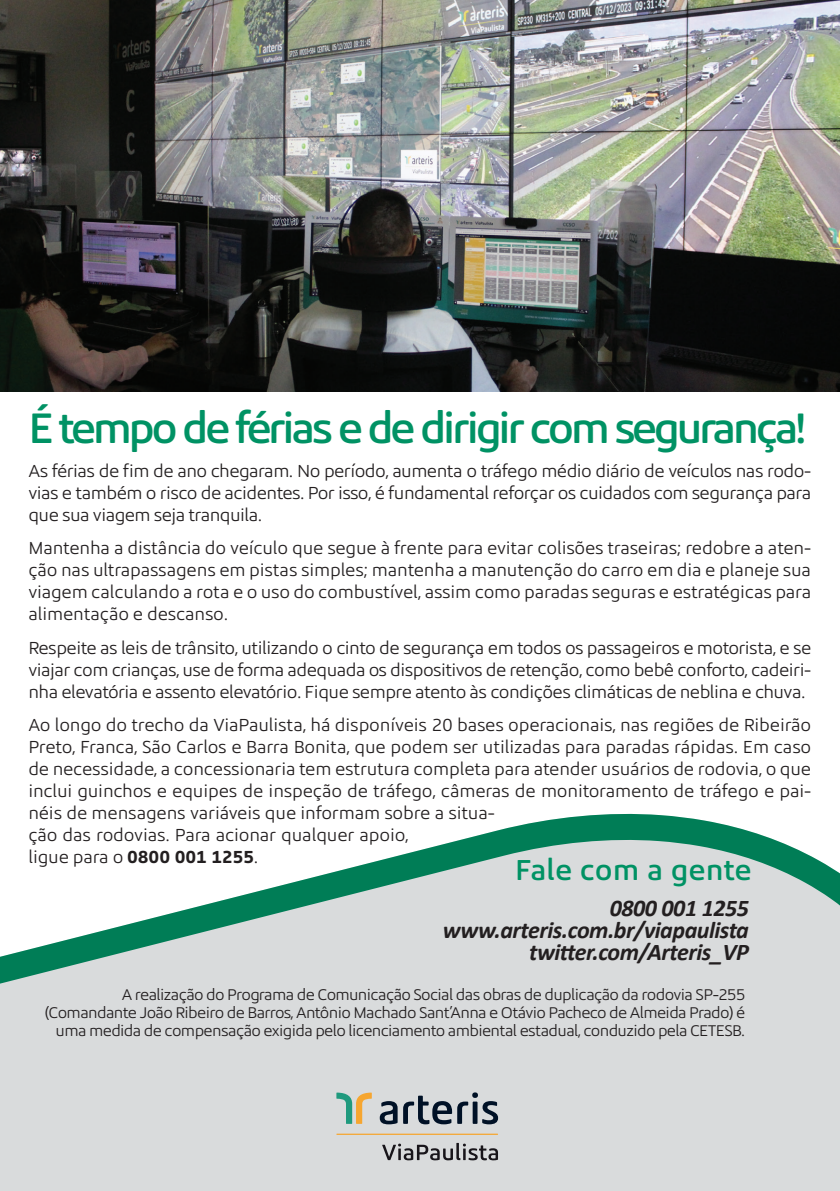
<style>
.page{position:relative;width:840px;height:1191px;background:#fff}
.page>*{position:absolute;margin:0;border:0;box-sizing:border-box;transform-origin:0 0}
.t1{font:500 44px "Arteris Sans";letter-spacing:-.08em;color:#009264}
.t2{font:500 29.8px "Arteris Sans";color:#009264}
.t3{font:italic 700 24px/21.8px "Calibri";letter-spacing:-.02em;color:#231f20;text-align:right}
.t4{font:18px/22px "Arteris Sans";letter-spacing:-.01em;color:#231f20;text-align:justify}
.t5{font:16px/17.8px "Arteris Sans";letter-spacing:-.04em;color:#231f20;text-align:right}
.s1{font-weight:700}
</style>
<div class="page">
<div style="left:0;top:1006px;width:839px;height:185px;background:#d9dbdc"></div>
<svg style="left:0;top:813px;width:839px;height:193px"></svg>
<svg style="left:379px;top:1101px;width:18px;height:23px"></svg>
<svg style="left:403px;top:1092px;width:95px;height:32px;background:#8f969e"></svg>
<svg style="left:336px;top:1092px;width:35px;height:31px"></svg>
<hr style="left:336px;top:1133px;width:161px;height:1px;background:#f6a630">
<svg style="left:382px;top:1142px;width:115px;height:18px;background:#9c9d9f"></svg>
<img style="left:0;top:0;width:839px;height:391px">
<h1 class="t1" style="left:28px;top:404px;width:779px">É tempo de férias e de dirigir com segurança!</h1>
<p class="t4" style="left:28px;top:460px;width:784px">As férias de fim de ano chegaram. No período, aumenta o tráfego médio diário de veículos nas rodo&shy;vias e também o risco de acidentes. Por isso, é fundamental reforçar os cuidados com segurança para que sua viagem seja tranquila.</p>
<p class="t4" style="left:28px;top:537px;width:784px">Mantenha a distância do veículo que segue à frente para evitar colisões traseiras; redobre a aten&shy;ção nas ultrapassagens em pistas simples; mantenha a manutenção do carro em dia e planeje sua viagem calculando a rota e o uso do combustível, assim como paradas seguras e estratégicas para alimentação e descanso.</p>
<p class="t4" style="left:28px;top:637px;width:784px">Respeite as leis de trânsito, utilizando o cinto de segurança em todos os passageiros e motorista, e se viajar com crianças, use de forma adequada os dispositivos de retenção, como bebê conforto, cadeiri&shy;nha elevatória e assento elevatório. Fique sempre atento às condições climáticas de neblina e chuva.</p>
<p class="t4" style="left:28px;top:714px;width:784px;text-align:left">Ao longo do trecho da ViaPaulista, há disponíveis 20 bases operacionais, nas regiões de Ribeirão Preto, Franca, São Carlos e Barra Bonita, que podem ser utilizadas para paradas rápidas. Em caso de necessidade, a concessionaria tem estrutura completa para atender usuários de rodovia, o que inclui guinchos e equipes de inspeção de tráfego, câmeras de monitoramento de tráfego e pai&shy;néis de mensagens variáveis que informam sobre a situa-<br>ção das rodovias. Para acionar qualquer apoio,<br>ligue para o <span class="s1">0800 001 1255</span>.</p>
<h2 class="t2" style="left:515px;top:854px;width:238px">Fale com a gente</h2>
<h3 class="t3" style="left:442px;top:896px;width:307px">0800 001 1255 www.arteris.com.br/viapaulista twitter.com/Arteris_VP</h3>
<p class="t5" style="left:45px;top:985px;width:701px">A realização do Programa de Comunicação Social das obras de duplicação da rodovia SP-255 (Comandante João Ribeiro de Barros, Antônio Machado Sant’Anna e Otávio Pacheco de Almeida Prado) é uma medida de compensação exigida pelo licenciamento ambiental estadual, conduzido pela CETESB.</p>
</div>
